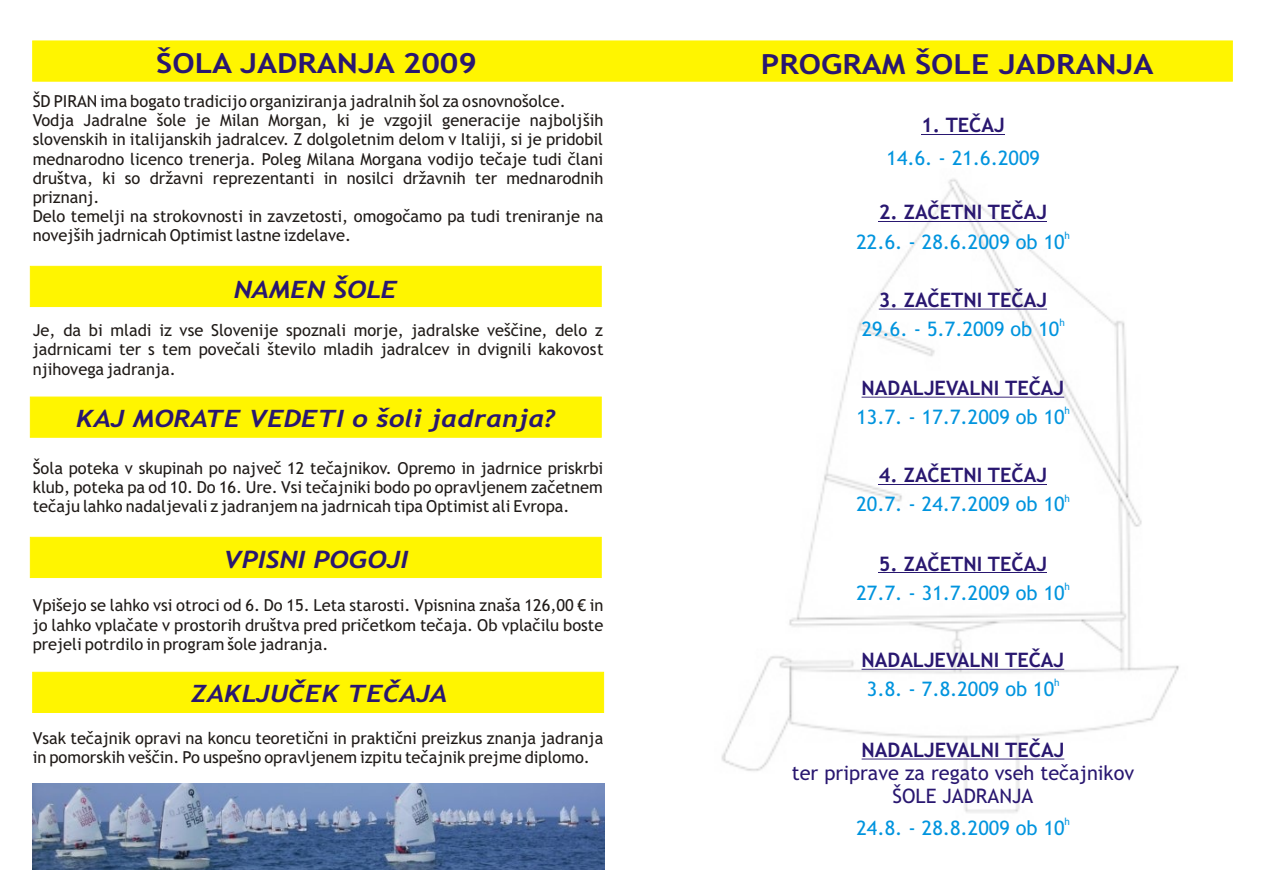
<style>
.page{position:relative;width:1263px;height:894px;background:#fff}
.page>*{position:absolute;margin:0;border:0;box-sizing:border-box;transform-origin:0 0}
.t1{font:700 27.6px "Trebuchet MS";color:#291770;scale:1.15 1}
.t2{font:italic 700 24px "Trebuchet MS";color:#291770;scale:1.15 1}
.t3{font:19.95px "Trebuchet MS";color:#0094de}
.t4{font:700 19.95px "Trebuchet MS";color:#291770}
.t5{font:19.95px/23.2px "Trebuchet MS";color:#291770;text-align:center}
.t6{font:16.5px/19.2px "Trebuchet MS";color:#1f1a17;text-align:justify}
.t7{font:10.05px "Trebuchet MS";color:#0094de}
</style>
<div class="page">
<div style="left:33px;top:41px;width:1200px;height:40px;background:#fff500"></div>
<div style="left:30px;top:266px;width:571px;height:41px;background:#fff500;border:1px solid #fff500"></div>
<div style="left:30px;top:397px;width:571px;height:40px;background:#fff500"></div>
<div style="left:30px;top:537px;width:571px;height:41px;background:#fff500;border:1px solid #fff500"></div>
<div style="left:33px;top:672px;width:571px;height:41px;background:#fff500;border:1px solid #fff500"></div>
<hr style="left:921px;top:134px;width:84px;height:1px;background:#291770">
<img style="left:721px;top:178px;width:458px;height:635px">
<div style="left:919px;top:255px;width:52px;height:67px;background:#fff"></div>
<img style="left:33px;top:784px;width:571px;height:86px">
<hr style="left:879px;top:221px;width:168px;height:1px;background:#291770">
<hr style="left:890px;top:309px;width:157px;height:1px;background:#291770">
<hr style="left:862px;top:397px;width:167px;height:1px;background:#291770">
<svg style="left:1029px;top:397px;width:35px;height:1px"></svg>
<hr style="left:879px;top:484px;width:168px;height:1px;background:#291770">
<hr style="left:879px;top:572px;width:168px;height:1px;background:#291770">
<hr style="left:862px;top:669px;width:167px;height:1px;background:#291770">
<svg style="left:1029px;top:669px;width:35px;height:1px"></svg>
<hr style="left:862px;top:759px;width:167px;height:1px;background:#291770">
<svg style="left:1029px;top:759px;width:35px;height:1px"></svg>
<h1 class="t1" style="left:156px;top:53px;width:281px">ŠOLA JADRANJA 2009</h1>
<h1 class="t1" style="left:761px;top:53px;width:343px">PROGRAM ŠOLE JADRANJA</h1>
<p class="t6" style="left:33px;top:93px;width:572px;text-align:left">ŠD PIRAN ima bogato tradicijo organiziranja jadralnih šol za osnovnošolce.<br>Vodja Jadralne šole je Milan Morgan, ki je vzgojil generacije najboljših slovenskih in italijanskih jadralcev. Z dolgoletnim delom v Italiji, si je pridobil mednarodno licenco trenerja. Poleg Milana Morgana vodijo teèaje tudi èlani društva, ki so državni reprezentanti in nosilci državnih ter mednarodnih priznanj.<br>Delo temelji na strokovnosti in zavzetosti, omogoèamo pa tudi treniranje na novejših jadrnicah Optimist lastne izdelave.</p>
<p class="t4" style="left:921px;top:117px;width:85px">1. TEÈAJ</p>
<p class="t3" style="left:887px;top:151px;width:155px">14.6. - 21.6.2009</p>
<p class="t4" style="left:879px;top:205px;width:170px">2. ZAÈETNI TEÈAJ</p>
<p class="t7" style="left:1065px;top:231px;width:7px">h</p>
<p class="t3" style="left:856px;top:234px;width:210px">22.6. - 28.6.2009 ob 10</p>
<p class="t4" style="left:879px;top:292px;width:170px">3. ZAÈETNI TEÈAJ</p>
<p class="t7" style="left:1059px;top:319px;width:7px">h</p>
<h2 class="t2" style="left:234px;top:280px;width:144px">NAMEN ŠOLE</h2>
<p class="t3" style="left:862px;top:322px;width:199px">29.6. - 5.7.2009 ob 10</p>
<p class="t4" style="left:862px;top:380px;width:204px">NADALJEVALNI TEÈAJ</p>
<p class="t6" style="left:33px;top:322px;width:572px">Je, da bi mladi iz vse Slovenije spoznali morje, jadralske vešèine, delo z jadrnicami ter s tem poveèali število mladih jadralcev in dvignili kakovost njihovega jadranja.</p>
<h2 class="t2" style="left:76px;top:409px;width:419px">KAJ MORATE VEDETI o šoli jadranja?</h2>
<p class="t6" style="left:33px;top:460px;width:572px">Šola poteka v skupinah po najveè 12 teèajnikov. Opremo in jadrnice priskrbi klub, poteka pa od 10. Do 16. Ure. Vsi teèajniki bodo po opravljenem zaèetnem teèaju lahko nadaljevali z jadranjem na jadrnicah tipa Optimist ali Evropa.</p>
<h2 class="t2" style="left:223px;top:550px;width:162px">VPISNI POGOJI</h2>
<p class="t6" style="left:33px;top:597px;width:572px">Vpišejo se lahko vsi otroci od 6. Do 15. Leta starosti. Vpisnina znaša 126,00 € in jo lahko vplaèate v prostorih društva pred prièetkom teèaja. Ob vplaèilu boste prejeli potrdilo in program šole jadranja.</p>
<h2 class="t2" style="left:190px;top:684px;width:225px">ZAKLJUÈEK TEÈAJA</h2>
<p class="t6" style="left:33px;top:730px;width:572px">Vsak teèajnik opravi na koncu teoretièni in praktièni preizkus znanja jadranja in pomorskih vešèin. Po uspešno opravljenem izpitu teèajnik prejme diplomo.</p>
<p class="t7" style="left:1065px;top:407px;width:7px">h</p>
<p class="t3" style="left:856px;top:410px;width:210px">13.7. - 17.7.2009 ob 10</p>
<p class="t4" style="left:879px;top:467px;width:170px">4. ZAÈETNI TEÈAJ</p>
<p class="t7" style="left:1065px;top:494px;width:7px">h</p>
<p class="t3" style="left:856px;top:497px;width:210px">20.7. - 24.7.2009 ob 10</p>
<p class="t4" style="left:879px;top:556px;width:170px">5. ZAÈETNI TEÈAJ</p>
<p class="t7" style="left:1065px;top:583px;width:7px">h</p>
<p class="t3" style="left:856px;top:585px;width:210px">27.7. - 31.7.2009 ob 10</p>
<p class="t4" style="left:862px;top:652px;width:204px">NADALJEVALNI TEÈAJ</p>
<p class="t7" style="left:1054px;top:679px;width:7px">h</p>
<p class="t3" style="left:867px;top:682px;width:189px">3.8. - 7.8.2009 ob 10</p>
<p class="t4" style="left:862px;top:742px;width:204px">NADALJEVALNI TEÈAJ</p>
<p class="t5" style="left:792px;top:763px;width:344px">ter priprave za regato vseh teèajnikov<br>ŠOLE JADRANJA</p>
<p class="t7" style="left:1065px;top:818px;width:7px">h</p>
<p class="t3" style="left:856px;top:820px;width:210px">24.8. - 28.8.2009 ob 10</p>
</div>
